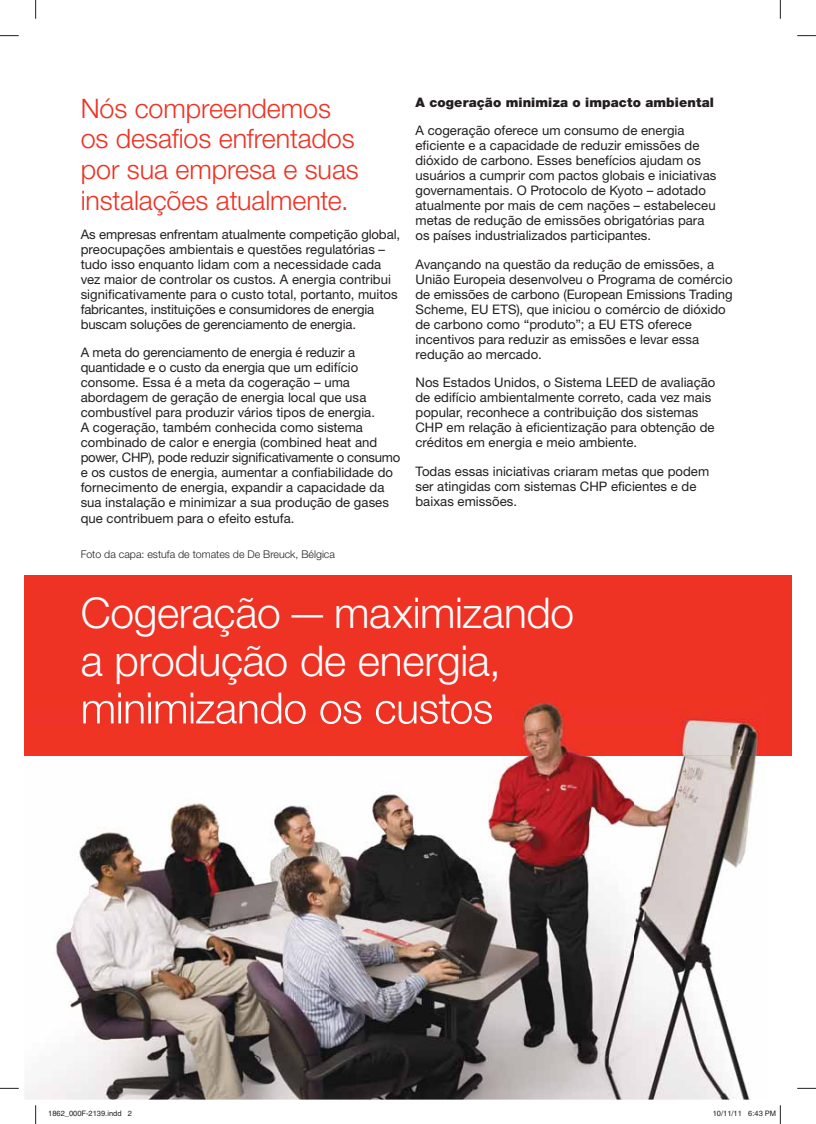
<style>
.page{position:relative;width:816px;height:1124px;background:#fff}
.page>*{position:absolute;margin:0;border:0;box-sizing:border-box;transform-origin:0 0}
.t1{font:300 42.5px/47.5px "Helvetica Neue LT";letter-spacing:-.01em;color:#fff}
.t2{font:300 26.88px/30.9px "Helvetica Neue LT";letter-spacing:-.005em;color:#ee3224}
.t3{font:13.12px/15px "Helvetica Neue LT";color:#231f20}
.t4{font:900 13.12px "Helvetica Neue LT";letter-spacing:.01em;color:#231f20}
.t5{font:300 10.62px "Helvetica Neue LT";color:#231f20}
.t6{font:7.5px "Helvetica";color:#231f20}
</style>
<div class="page">
<div style="left:24px;top:576px;width:767px;height:180px;background:#ee3224"></div>
<img style="left:25px;top:702px;width:734px;height:397px">
<svg style="left:81px;top:1048px;width:7px;height:7px"></svg>
<img style="left:437px;top:697px;width:55px;height:27px">
<img style="left:83px;top:697px;width:354px;height:27px">
<svg style="left:0;top:35px;width:19px;height:1px"></svg>
<svg style="left:797px;top:35px;width:18px;height:1px"></svg>
<svg style="left:0;top:1087px;width:19px;height:2px"></svg>
<svg style="left:797px;top:1087px;width:18px;height:2px"></svg>
<svg style="left:35px;top:0;width:1px;height:19px"></svg>
<svg style="left:35px;top:1105px;width:1px;height:19px"></svg>
<svg style="left:779px;top:0;width:2px;height:19px"></svg>
<svg style="left:779px;top:1105px;width:2px;height:19px"></svg>
<h2 class="t2" style="left:81px;top:96px;width:279px">Nós compreendemos os desafios enfrentados por sua empresa e suas instalações atualmente.</h2>
<p class="t3" style="left:81px;top:228px;width:321px">As empresas enfrentam atualmente competição global, preocupações ambientais e questões regulatórias – tudo isso enquanto lidam com a necessidade cada vez maior de controlar os custos. A energia contribui significativamente para o custo total, portanto, muitos fabricantes, instituições e consumidores de energia buscam soluções de gerenciamento de energia.</p>
<p class="t3" style="left:81px;top:347px;width:321px">A meta do gerenciamento de energia é reduzir a quantidade e o custo da energia que um edifício consome. Essa é a meta da cogeração – uma abordagem de geração de energia local que usa combustível para produzir vários tipos de energia.<br>A cogeração, também conhecida como sistema combinado de calor e energia (combined heat and power, CHP), pode reduzir significativamente o consumo e os custos de energia, aumentar a confiabilidade do fornecimento de energia, expandir a capacidade da sua instalação e minimizar a sua produção de gases que contribuem para o efeito estufa.</p>
<p class="t5" style="left:81px;top:550px;width:256px">Foto da capa: estufa de tomates de De Breuck, Bélgica</p>
<p class="t4" style="left:415px;top:97px;width:300px">A cogeração minimiza o impacto ambiental</p>
<p class="t3" style="left:415px;top:124px;width:302px">A cogeração oferece um consumo de energia eficiente e a capacidade de reduzir emissões de dióxido de carbono. Esses benefícios ajudam os usuários a cumprir com pactos globais e iniciativas governamentais. O Protocolo de Kyoto – adotado atualmente por mais de cem nações – estabeleceu metas de redução de emissões obrigatórias para os países industrializados participantes.</p>
<p class="t3" style="left:415px;top:258px;width:319px">Avançando na questão da redução de emissões, a União Europeia desenvolveu o Programa de comércio de emissões de carbono (European Emissions Trading Scheme, EU ETS), que iniciou o comércio de dióxido de carbono como “produto”; a EU ETS oferece incentivos para reduzir as emissões e levar essa redução ao mercado.</p>
<p class="t3" style="left:415px;top:376px;width:301px">Nos Estados Unidos, o Sistema LEED de avaliação de edifício ambientalmente correto, cada vez mais popular, reconhece a contribuição dos sistemas CHP em relação à eficientização para obtenção de créditos em energia e meio ambiente.</p>
<p class="t3" style="left:415px;top:465px;width:295px">Todas essas iniciativas criaram metas que podem ser atingidas com sistemas CHP eficientes e de baixas emissões.</p>
<h1 class="t1" style="left:81px;top:595px;width:495px">Cogeração — maximizando a produção de energia,</h1>
<p class="t6" style="left:48px;top:1111px;width:85px">1862_000F-2139.indd 2</p>
<p class="t6" style="left:712px;top:1111px;width:65px">10/11/11 6:43 PM</p>
</div>
